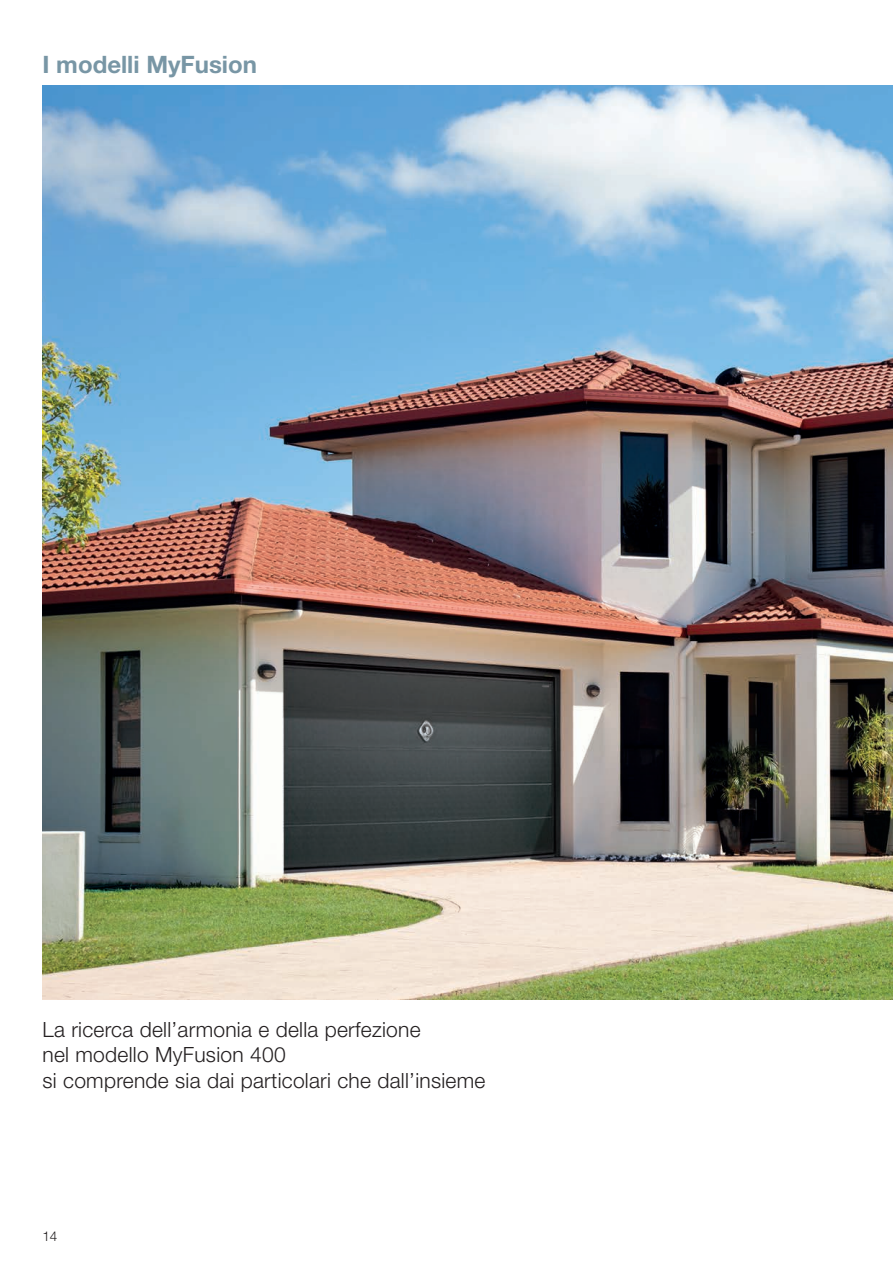
<style>
.page{position:relative;width:893px;height:1263px;background:#fff}
.page>*{position:absolute;margin:0;border:0;box-sizing:border-box;transform-origin:0 0}
.t1{font:700 24px "Helvetica Neue";color:#7896a5}
.t2{font:300 21px "Helvetica Neue";letter-spacing:.015em;color:#231f20}
.t3{font:300 13.5px "Helvetica Neue";color:#231f20}
</style>
<div class="page">
<img style="left:43px;top:85px;width:850px;height:914px">
<p class="t1" style="left:43px;top:49px;width:216px">I modelli MyFusion</p>
<p class="t2" style="left:43px;top:1017px;width:380px">La ricerca dell’armonia e della perfezione</p>
<p class="t2" style="left:43px;top:1042px;width:245px">nel modello MyFusion 400</p>
<p class="t2" style="left:43px;top:1067px;width:444px">si comprende sia dai particolari che dall’insieme</p>
<p class="t3" style="left:43px;top:1228px;width:16px">14</p>
</div>
